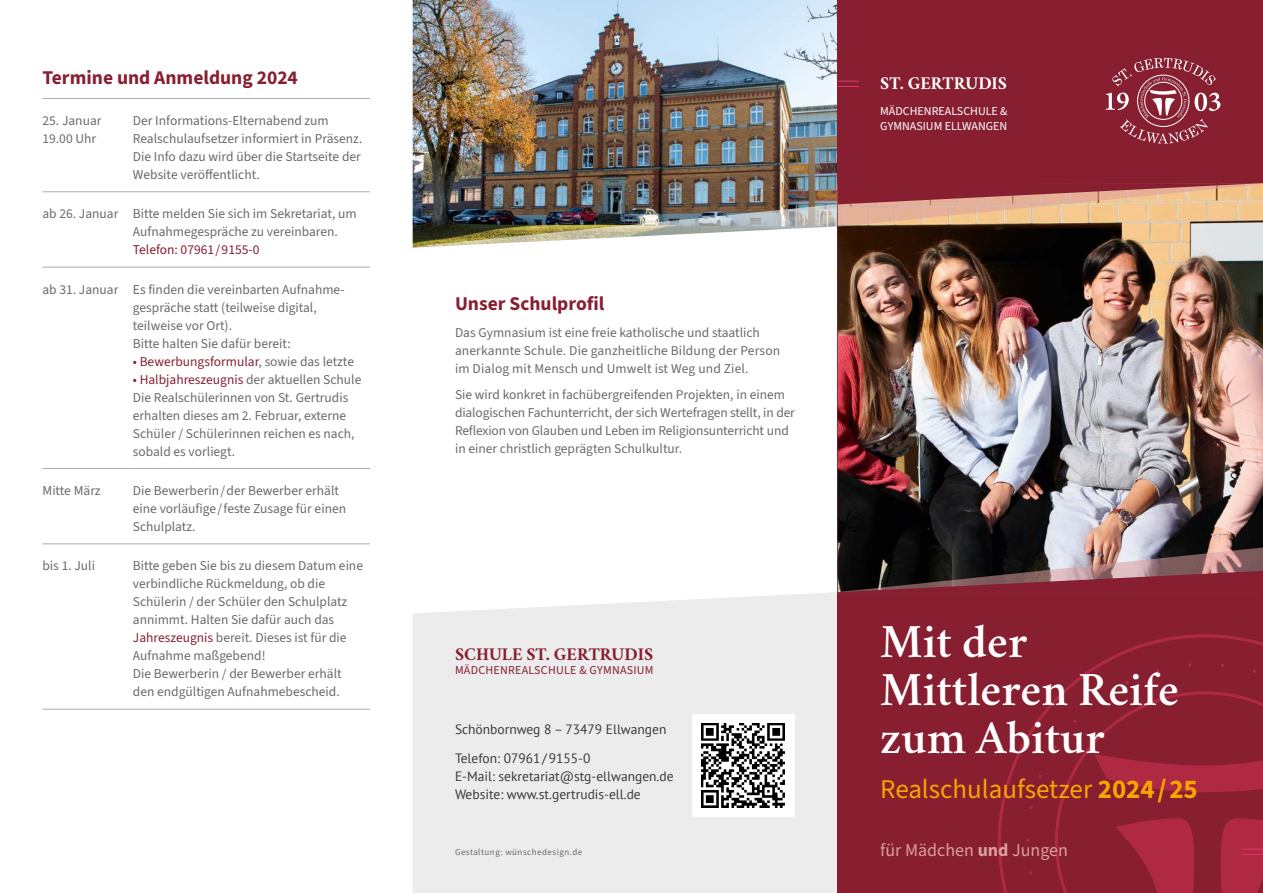
<style>
.page{position:relative;width:1263px;height:893px;background:#fff}
.page>*{position:absolute;margin:0;border:0;box-sizing:border-box;transform-origin:0 0}
.t1{font:600 48px/48px "Crimson";color:#fff}
.t2{font:27px "Source Sans 3";color:#f7a600}
.t3{font:700 19.5px "Source Sans 3";color:#871f31}
.t4{font:18px "Source Sans 3";color:#da9e9f}
.t5{font:700 18px "Crimson";color:#871f31}
.t6{font:700 18px "Crimson";color:#fff}
.t7{font:13.5px/18px "Source Sans 3";color:#6a6a6c}
.t8{font:13.5px/18px "PT Sans";color:#383839}
.t9{font:13.5px "Source Sans 3";color:#871f31}
.t10{font:12px/14.4px "Source Sans 3";color:#fff}
.t11{font:12px "Source Sans 3";letter-spacing:.02em;color:#871f31}
.t12{font:9px "Source Sans Variable";letter-spacing:.05em;color:#6a6a6c}
.s1{color:#6a6a6c}
.s2{color:#871f31}
.s3{font-weight:700}
</style>
<div class="page">
<img style="left:413px;top:0;width:424px;height:183px">
<div style="left:413px;top:592px;width:425px;height:301px;background:#ececed"></div>
<div style="left:838px;top:0;width:425px;height:893px;background:#871f31"></div>
<svg style="left:998px;top:634px;width:265px;height:259px"></svg>
<svg style="left:1026px;top:663px;width:237px;height:230px"></svg>
<img style="left:838px;top:248px;width:425px;height:298px">
<img style="left:412px;top:183px;width:851px;height:65px">
<svg style="left:838px;top:546px;width:425px;height:46px"></svg>
<svg style="left:1106px;top:58px;width:114px;height:86px"></svg>
<svg style="left:838px;top:81px;width:21px;height:6px"></svg>
<svg style="left:1055px;top:691px;width:208px;height:202px"></svg>
<hr style="left:43px;top:98px;width:90px;height:1px;background:#aaaaaf">
<hr style="left:133px;top:98px;width:237px;height:1px;background:#aaaaaf">
<hr style="left:43px;top:192px;width:90px;height:1px;background:#aaaaaf">
<hr style="left:133px;top:192px;width:237px;height:1px;background:#aaaaaf">
<hr style="left:43px;top:267px;width:90px;height:1px;background:#aaaaaf">
<hr style="left:133px;top:267px;width:237px;height:1px;background:#aaaaaf">
<hr style="left:43px;top:468px;width:90px;height:1px;background:#aaaaaf">
<hr style="left:133px;top:468px;width:237px;height:1px;background:#aaaaaf">
<hr style="left:43px;top:544px;width:90px;height:1px;background:#aaaaaf">
<hr style="left:133px;top:544px;width:237px;height:1px;background:#aaaaaf">
<hr style="left:43px;top:709px;width:90px;height:1px;background:#aaaaaf">
<hr style="left:133px;top:709px;width:237px;height:1px;background:#aaaaaf">
<div style="left:692px;top:714px;width:103px;height:103px;background:#fff"></div>
<img style="left:702px;top:724px;width:83px;height:83px">
<h3 class="t3" style="left:43px;top:64px;width:257px">Termine und Anmeldung 2024</h3>
<p class="t7" style="left:43px;top:112px;width:60px">25. Januar<br>19.00 Uhr</p>
<p class="t7" style="left:133px;top:112px;width:231px">Der Informations-Elternabend zum Realschulaufsetzer informiert in Präsenz.<br>Die Info dazu wird über die Startseite der Website veröffentlicht.</p>
<p class="t7" style="left:133px;top:205px;width:225px;text-indent:-90px">ab 26. Januar Bitte melden Sie sich im Sekretariat, um<br>Aufnahmegespräche zu vereinbaren.</p>
<p class="t9" style="left:133px;top:241px;width:128px">Telefon: 07961 / 9155-0</p>
<p class="t7" style="left:133px;top:281px;width:212px;text-indent:-90px">ab 31. Januar Es finden die vereinbarten Aufnahme&shy;gespräche statt (teilweise digital, teilweise vor Ort).<br>Bitte halten Sie dafür bereit:</p>
<p class="t9" style="left:133px;top:352px;width:223px">• Bewerbungsformular<span class="s1">, sowie das letzte</span></p>
<p class="t7" style="left:133px;top:371px;width:230px"><span class="s2">• Halbjahreszeugnis</span> der aktuellen Schule Die Realschülerinnen von St. Gertrudis erhalten dieses am 2. Februar, externe Schüler / Schülerinnen reichen es nach, sobald es vorliegt.</p>
<p class="t7" style="left:43px;top:482px;width:60px">Mitte März</p>
<p class="t7" style="left:133px;top:482px;width:215px">Die Bewerberin / der Bewerber erhält eine vorläufige / feste Zusage für einen<br>Schulplatz.</p>
<p class="t7" style="left:43px;top:557px;width:54px">bis 1. Juli</p>
<p class="t7" style="left:133px;top:557px;width:232px">Bitte geben Sie bis zu diesem Datum eine verbindliche Rückmeldung, ob die Schülerin / der Schüler den Schulplatz annimmt. Halten Sie dafür auch das <span class="s2">Jahreszeugnis</span> bereit. Dieses ist für die Aufnahme maßgebend!<br>Die Bewerberin / der Bewerber erhält den endgültigen Aufnahmebescheid.</p>
<h3 class="t3" style="left:455px;top:291px;width:151px">Unser Schulprofil</h3>
<p class="t7" style="left:455px;top:324px;width:327px">Das Gymnasium ist eine freie katholische und staatlich anerkannte Schule. Die ganzheitliche Bildung der Person im Dialog mit Mensch und Umwelt ist Weg und Ziel.</p>
<p class="t7" style="left:455px;top:386px;width:341px">Sie wird konkret in fachübergreifenden Projekten, in einem dialogischen Fachunterricht, der sich Wertefragen stellt, in der Reflexion von Glauben und Leben im Religionsunterricht und in einer christlich geprägten Schulkultur.</p>
<h3 class="t5" style="left:455px;top:641px;width:200px">SCHULE ST. GERTRUDIS</h3>
<p class="t11" style="left:455px;top:662px;width:200px">MÄDCHENREALSCHULE &amp; GYMNASIUM</p>
<p class="t8" style="left:455px;top:720px;width:213px">Schönbornweg 8 – 73479 Ellwangen</p>
<p class="t8" style="left:455px;top:749px;width:220px">Telefon: 07961/9155-0<br>E-Mail: sekretariat@stg-ellwangen.de<br>Website: www.st.gertrudis-ell.de</p>
<p class="t12" style="left:455px;top:847px;width:129px">Gestaltung: wünschedesign.de</p>
<h3 class="t6" style="left:880px;top:70px;width:128px">ST. GERTRUDIS</h3>
<p class="t10" style="left:880px;top:105px;width:129px">MÄDCHENREALSCHULE &amp;<br>GYMNASIUM ELLWANGEN</p>
<h1 class="t1" style="left:880px;top:614px;width:300px">Mit der<br>Mittleren Reife zum Abitur</h1>
<h2 class="t2" style="left:880px;top:771px;width:319px">Realschulaufsetzer <span class="s3">2024 / 25</span></h2>
<h3 class="t4" style="left:880px;top:838px;width:189px">für Mädchen <span class="s3">und</span> Jungen</h3>
</div>
